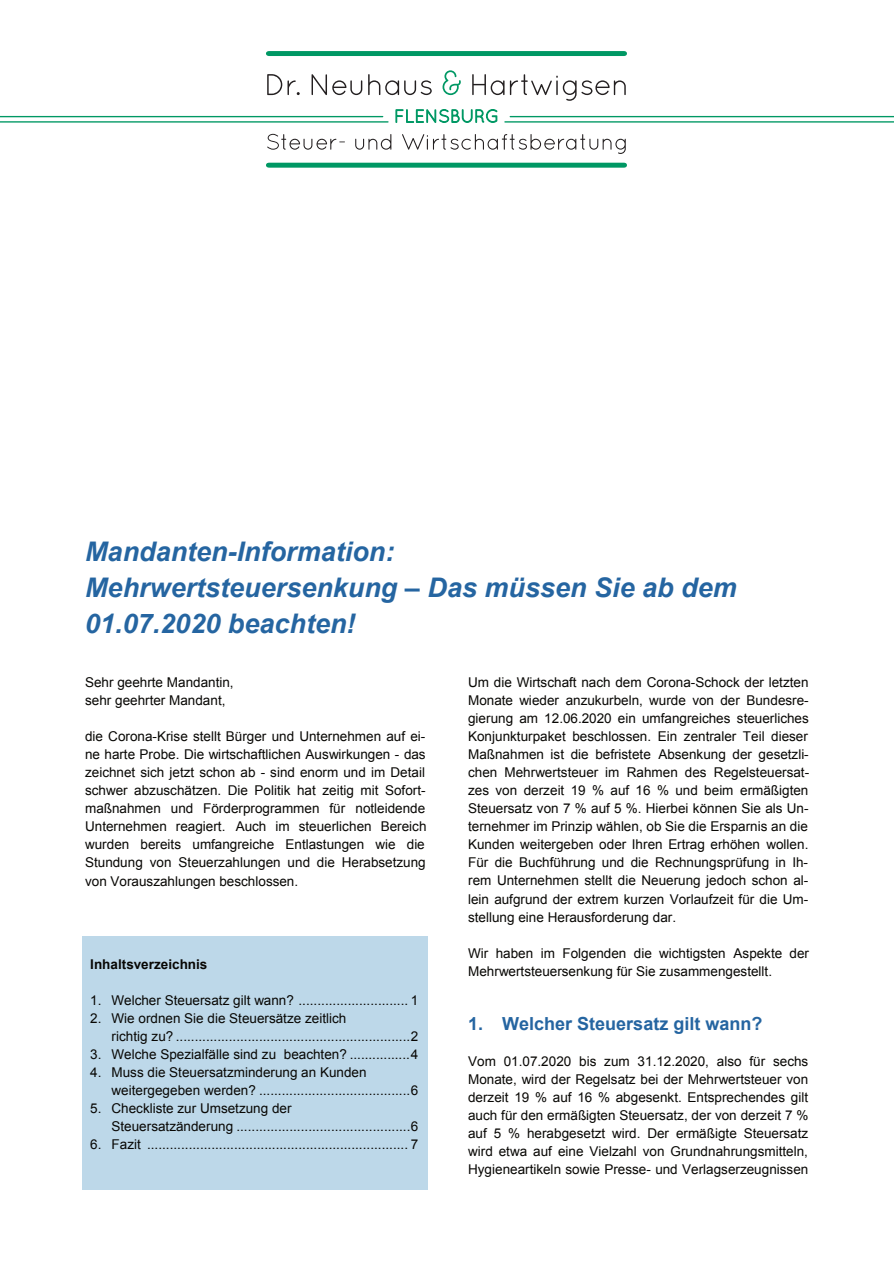
<style>
.page{position:relative;width:894px;height:1264px;background:#fff}
.page>*{position:absolute;margin:0;border:0;box-sizing:border-box;transform-origin:0 0}
.t1{font:italic 700 27px/36px "Arial";color:#2565a1}
.t2{font:700 18px "Arial";color:#2565a1}
.t3{font:13.5px/18px "Arial";color:#080704}
.t4{font:700 13.5px "Arial";color:#080704}
</style>
<div class="page">
<div style="left:82px;top:935px;width:346px;height:19px;background:#bdd8e9"></div>
<div style="left:82px;top:954px;width:346px;height:36px;background:#bdd8e9"></div>
<div style="left:82px;top:990px;width:346px;height:18px;background:#bdd8e9"></div>
<div style="left:82px;top:1008px;width:346px;height:18px;background:#bdd8e9"></div>
<div style="left:82px;top:1026px;width:346px;height:18px;background:#bdd8e9"></div>
<div style="left:82px;top:1044px;width:346px;height:18px;background:#bdd8e9"></div>
<div style="left:82px;top:1062px;width:346px;height:18px;background:#bdd8e9"></div>
<div style="left:82px;top:1080px;width:346px;height:18px;background:#bdd8e9"></div>
<div style="left:82px;top:1098px;width:346px;height:18px;background:#bdd8e9"></div>
<div style="left:82px;top:1116px;width:346px;height:18px;background:#bdd8e9"></div>
<div style="left:82px;top:1134px;width:346px;height:18px;background:#bdd8e9"></div>
<div style="left:82px;top:1152px;width:346px;height:38px;background:#bdd8e9"></div>
<svg style="left:266px;top:163px;width:360px;height:5px;background:#119e6e"></svg>
<svg style="left:266px;top:51px;width:360px;height:5px;background:#039965"></svg>
<svg style="left:267px;top:134px;width:358px;height:20px"></svg>
<svg style="left:267px;top:70px;width:358px;height:31px"></svg>
<hr style="left:510px;top:116px;width:383px;height:1px;background:#009864">
<hr style="left:504px;top:121px;width:389px;height:2px;background:#009864">
<hr style="left:0;top:116px;width:382px;height:1px;background:#009864">
<hr style="left:0;top:121px;width:388px;height:2px;background:#009864">
<svg style="left:395px;top:109px;width:102px;height:14px"></svg>
<h1 class="t1" style="left:85px;top:535px;width:653px">Mandanten-Information:<br>Mehrwertsteuersenkung – Das müssen Sie ab dem<br>01.07.2020 beachten!</h1>
<p class="t3" style="left:85px;top:674px;width:150px">Sehr geehrte Mandantin, sehr geehrter Mandant,</p>
<p class="t3" style="left:85px;top:728px;width:343px">die Corona-Krise stellt Bürger und Unternehmen auf ei&shy;ne harte Probe. Die wirtschaftlichen Auswirkungen - das zeichnet sich jetzt schon ab - sind enorm und im Detail schwer abzuschätzen. Die Politik hat zeitig mit Sofort&shy;maßnahmen und Förderprogrammen für notleidende Unternehmen reagiert. Auch im steuerlichen Bereich wurden bereits umfangreiche Entlastungen wie die Stundung von Steuerzahlungen und die Herabsetzung von Vorauszahlungen beschlossen.</p>
<p class="t4" style="left:90px;top:959px;width:119px">Inhaltsverzeichnis</p>
<p class="t3" style="left:90px;top:992px;width:329px">1. Welcher Steuersatz gilt wann? ............................. 1</p>
<p class="t3" style="left:111px;top:1010px;width:308px;text-indent:-21px">2. Wie ordnen Sie die Steuersätze zeitlich<br>richtig zu? ..............................................................2</p>
<p class="t3" style="left:90px;top:1046px;width:329px">3. Welche Spezialfälle sind zu beachten? ................4</p>
<p class="t3" style="left:111px;top:1064px;width:308px;text-indent:-21px">4. Muss die Steuersatzminderung an Kunden weitergegeben werden? ........................................6</p>
<p class="t3" style="left:111px;top:1100px;width:308px;text-indent:-21px">5. Checkliste zur Umsetzung der<br>Steuersatzänderung ..............................................6</p>
<p class="t3" style="left:90px;top:1136px;width:329px">6. Fazit ..................................................................... 7</p>
<p class="t3" style="left:468px;top:674px;width:342px;text-align:justify">Um die Wirtschaft nach dem Corona-Schock der letzten Monate wieder anzukurbeln, wurde von der Bundesre&shy;gierung am 12.06.2020 ein umfangreiches steuerliches Konjunkturpaket beschlossen. Ein zentraler Teil dieser Maßnahmen ist die befristete Absenkung der gesetzli&shy;chen Mehrwertsteuer im Rahmen des Regelsteuersat&shy;zes von derzeit 19 % auf 16 % und beim ermäßigten Steuersatz von 7 % auf 5 %. Hierbei können Sie als Un&shy;ternehmer im Prinzip wählen, ob Sie die Ersparnis an die Kunden weitergeben oder Ihren Ertrag erhöhen wollen.<br>Für die Buchführung und die Rechnungsprüfung in Ih&shy;rem Unternehmen stellt die Neuerung jedoch schon al&shy;lein aufgrund der extrem kurzen Vorlaufzeit für die Um&shy;stellung eine Herausforderung dar.</p>
<p class="t3" style="left:468px;top:944px;width:342px">Wir haben im Folgenden die wichtigsten Aspekte der<br>Mehrwertsteuersenkung für Sie zusammengestellt.</p>
<h2 class="t2" style="left:468px;top:1016px;width:296px">1. Welcher Steuersatz gilt wann?</h2>
<p class="t3" style="left:468px;top:1052px;width:342px;text-align:justify">Vom 01.07.2020 bis zum 31.12.2020, also für sechs Monate, wird der Regelsatz bei der Mehrwertsteuer von derzeit 19 % auf 16 % abgesenkt. Entsprechendes gilt auch für den ermäßigten Steuersatz, der von derzeit 7 % auf 5 % herabgesetzt wird. Der ermäßigte Steuersatz wird etwa auf eine Vielzahl von Grundnahrungsmitteln, Hygieneartikeln sowie Presse- und Verlagserzeugnissen</p>
</div>
